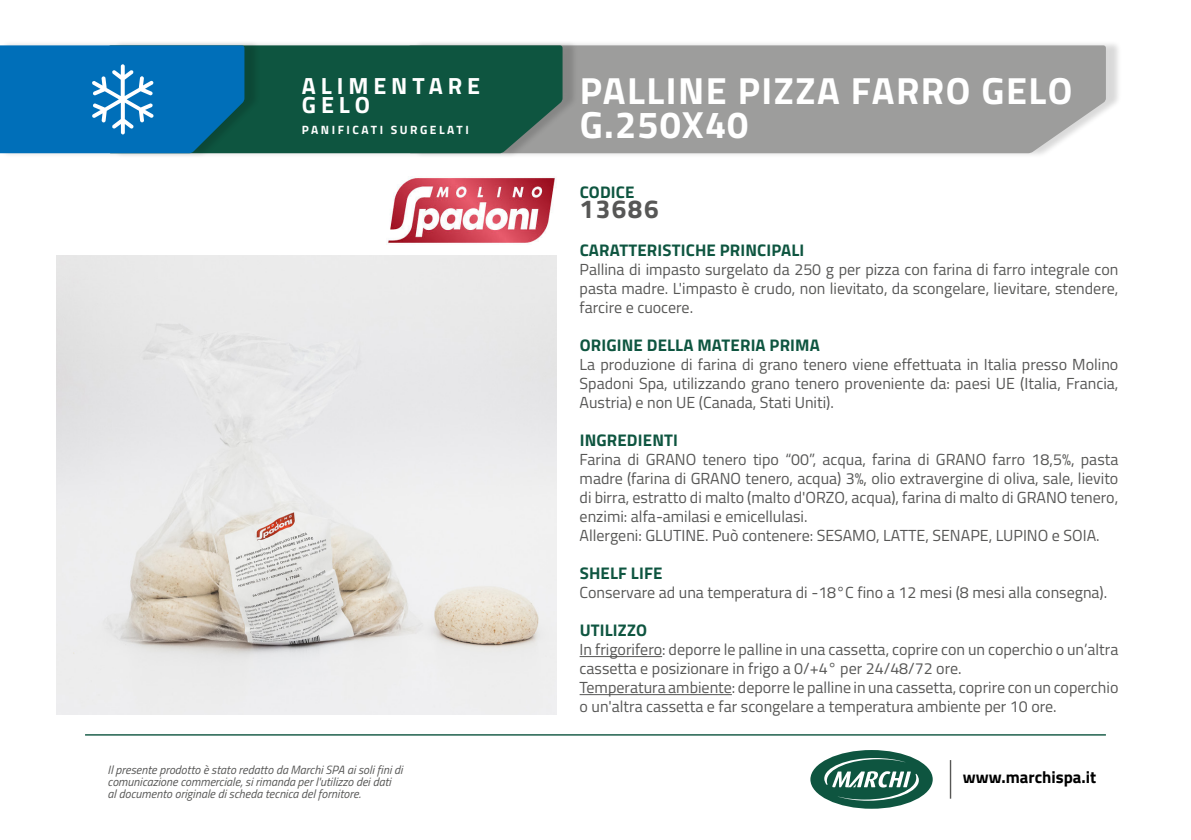
<style>
.page{position:relative;width:1191px;height:840px;background:#fff}
.page>*{position:absolute;margin:0;border:0;box-sizing:border-box;transform-origin:0 0}
.t1{font:700 37.8px/34.2px "Titillium Web";letter-spacing:.04em;color:#fff}
.t2{font:700 26px "Titillium Web";letter-spacing:.06em;color:#575756}
.t3{font:700 23.4px "Titillium Web";letter-spacing:.21em;color:#fff}
.t4{font:700 16.8px "Titillium Web";letter-spacing:.01em;color:#0e5540}
.t5{font:700 16.8px "Titillium Web";color:#000}
.t6{font:16px/19px "Titillium Web";color:#575756;text-align:justify}
.t7{font:italic 12px/12px "Titillium Web";color:#575756}
.t8{font:700 12px "Titillium Web";letter-spacing:.21em;color:#fff}
</style>
<div class="page">
<hr style="left:579px;top:656px;width:83px;height:1px;background:#575756">
<hr style="left:579px;top:694px;width:153px;height:1px;background:#575756">
<div style="left:413px;top:40px;width:708px;height:119px;background:#000;opacity:.15"></div>
<div style="left:578px;top:45px;width:528px;height:108px;background:#9d9d9c"></div>
<div style="left:113px;top:40px;width:465px;height:119px;background:#000;opacity:.15"></div>
<div style="left:260px;top:45px;width:302px;height:108px;background:#0e5540"></div>
<div style="left:0;top:40px;width:260px;height:119px;background:#000;opacity:.15"></div>
<svg style="left:0;top:45px;width:244px;height:108px;background:#0c74b5"></svg>
<img style="left:387px;top:177px;width:168px;height:67px">
<img style="left:57px;top:255px;width:499px;height:459px">
<hr style="left:949px;top:759px;width:2px;height:39px;background:#575756">
<div style="left:810px;top:749px;width:122px;height:59px;background:#0e5540;border-radius:50%"></div>
<svg style="left:824px;top:757px;width:95px;height:43px"></svg>
<hr style="left:85px;top:733px;width:1021px;height:2px;background:#0e5540">
<p class="t3" style="left:302px;top:67px;width:180px">ALIMENTARE</p>
<p class="t3" style="left:302px;top:87px;width:70px">GELO</p>
<p class="t8" style="left:302px;top:121px;width:169px">PANIFICATI SURGELATI</p>
<p class="t7" style="left:108px;top:762px;width:296px">Il presente prodotto è stato redatto da Marchi SPA ai soli fini di comunicazione commerciale, si rimanda per l'utilizzo dei dati<br>al documento originale di scheda tecnica del fornitore.</p>
<p class="t1" style="left:580px;top:71px;width:494px">PALLINE PIZZA FARRO GELO<br>G.250X40</p>
<p class="t4" style="left:579px;top:179px;width:56px">CODICE</p>
<p class="t2" style="left:579px;top:188px;width:81px">13686</p>
<p class="t4" style="left:579px;top:237px;width:226px">CARATTERISTICHE PRINCIPALI</p>
<p class="t6" style="left:579px;top:258px;width:540px">Pallina di impasto surgelato da 250 g per pizza con farina di farro integrale con pasta madre. L'impasto è crudo, non lievitato, da scongelare, lievitare, stendere, farcire e cuocere.</p>
<p class="t4" style="left:579px;top:332px;width:242px">ORIGINE DELLA MATERIA PRIMA</p>
<p class="t6" style="left:579px;top:353px;width:540px">La produzione di farina di grano tenero viene effettuata in Italia presso Molino Spadoni Spa, utilizzando grano tenero proveniente da: paesi UE (Italia, Francia, Austria) e non UE (Canada, Stati Uniti).</p>
<p class="t4" style="left:579px;top:427px;width:100px">INGREDIENTI</p>
<p class="t6" style="left:579px;top:448px;width:540px">Farina di GRANO tenero tipo “00”, acqua, farina di GRANO farro 18,5%, pasta madre (farina di GRANO tenero, acqua) 3%, olio extravergine di oliva, sale, lievito di birra, estratto di malto (malto d'ORZO, acqua), farina di malto di GRANO tenero, enzimi: alfa-amilasi e emicellulasi.</p>
<p class="t6" style="left:579px;top:524px;width:521px">Allergeni: GLUTINE. Può contenere: SESAMO, LATTE, SENAPE, LUPINO e SOIA.</p>
<p class="t4" style="left:579px;top:560px;width:84px">SHELF LIFE</p>
<p class="t6" style="left:579px;top:581px;width:529px">Conservare ad una temperatura di -18°C fino a 12 mesi (8 mesi alla consegna).</p>
<p class="t4" style="left:579px;top:617px;width:69px">UTILIZZO</p>
<p class="t6" style="left:579px;top:638px;width:540px">In frigorifero: deporre le palline in una cassetta, coprire con un coperchio o un’altra cassetta e posizionare in frigo a 0/+4° per 24/48/72 ore.</p>
<p class="t6" style="left:579px;top:676px;width:540px">Temperatura ambiente: deporre le palline in una cassetta, coprire con un coperchio o un'altra cassetta e far scongelare a temperatura ambiente per 10 ore.</p>
<p class="t5" style="left:963px;top:764px;width:135px">www.marchispa.it</p>
</div>
